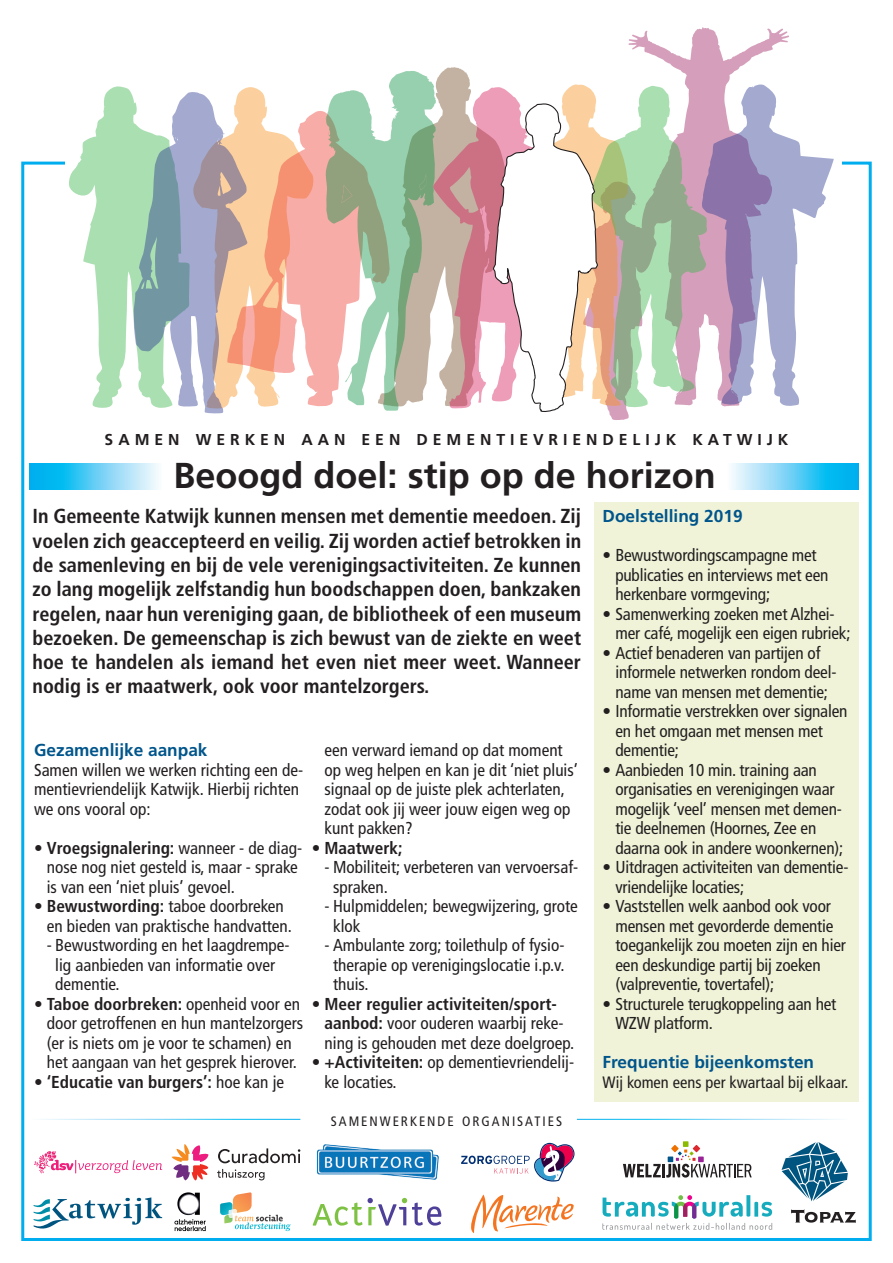
<style>
.page{position:relative;width:893px;height:1263px;background:#fff}
.page>*{position:absolute;margin:0;border:0;box-sizing:border-box;transform-origin:0 0}
.t1{font:700 36px "Frutiger LT Std";color:#231f20}
.t2{font:700 condensed 20.25px/24.3px "Frutiger LT Std";color:#231f20;text-align:justify}
.t3{font:condensed 17.25px/19.5px "Frutiger LT Std";letter-spacing:-.01em;color:#231f20}
.t4{font:700 17.25px "Frutiger LT Std";color:#00558b}
.t5{font:700 condensed 17.25px "Frutiger LT Std";color:#231f20}
.t6{font:condensed 16.5px "Frutiger LT Std";color:#231f20}
.t7{font:700 15.75px "Frutiger LT Std";letter-spacing:.315em;color:#231f20}
.t8{font:condensed 13.65px "Frutiger LT Std";letter-spacing:.145em;color:#231f20}
.s1{font-weight:700}
.s2{font-weight:400}
</style>
<div class="page">
<div style="left:594px;top:502px;width:265px;height:599px;background:#f0f3d8"></div>
<svg style="left:33px;top:1197px;width:129px;height:32px"></svg>
<img style="left:233px;top:1192px;width:19px;height:10px">
<svg style="left:220px;top:1202px;width:71px;height:29px"></svg>
<img style="left:316px;top:1144px;width:123px;height:36px">
<svg style="left:781px;top:1142px;width:75px;height:81px"></svg>
<svg style="left:623px;top:1141px;width:129px;height:36px"></svg>
<svg style="left:174px;top:1192px;width:32px;height:39px"></svg>
<svg style="left:34px;top:1151px;width:128px;height:22px"></svg>
<svg style="left:313px;top:1198px;width:128px;height:27px"></svg>
<svg style="left:172px;top:1144px;width:36px;height:36px"></svg>
<svg style="left:218px;top:1148px;width:82px;height:15px"></svg>
<svg style="left:217px;top:1169px;width:48px;height:11px"></svg>
<svg style="left:461px;top:1143px;width:114px;height:38px"></svg>
<svg style="left:471px;top:1194px;width:103px;height:39px"></svg>
<svg style="left:30px;top:463px;width:128px;height:26px;background:#63cff5"></svg>
<svg style="left:731px;top:463px;width:128px;height:26px;background:#64d0f5"></svg>
<svg style="left:602px;top:1195px;width:170px;height:35px"></svg>
<svg style="left:609px;top:27px;width:180px;height:393px"></svg>
<div style="left:313px;top:111px;width:13px;height:295px;background:#f7aca8"></div>
<svg style="left:69px;top:86px;width:244px;height:327px"></svg>
<svg style="left:326px;top:67px;width:508px;height:345px"></svg>
<p class="t7" style="left:105px;top:431px;width:685px">SAMEN WERKEN AAN EEN DEMENTIEVRIENDELIJK KATWIJK</p>
<p class="t1" style="left:174px;top:454px;width:544px">Beoogd doel: stip op de horizon</p>
<p class="t2" style="left:33px;top:504px;width:550px">In Gemeente Katwijk kunnen mensen met dementie meedoen. Zij voelen zich geaccepteerd en veilig. Zij worden actief betrokken in de samenleving en bij de vele verenigingsactiviteiten. Ze kunnen zo lang mogelijk zelfstandig hun boodschappen doen, bankzaken regelen, naar hun vereniging gaan, de bibliotheek of een museum bezoeken. De gemeenschap is zich bewust van de ziekte en weet hoe te handelen als iemand het even niet meer weet. Wanneer nodig is er maatwerk, ook voor mantelzorgers.</p>
<p class="t4" style="left:603px;top:506px;width:141px">Doelstelling 2019</p>
<p class="t3" style="left:615px;top:545px;width:215px;text-indent:-13px">• Bewustwordingscampagne met publicaties en interviews met een herkenbare vormgeving;</p>
<p class="t3" style="left:615px;top:604px;width:237px;text-indent:-13px">• Samenwerking zoeken met Alzhei&shy;mer café, mogelijk een eigen rubriek;</p>
<p class="t3" style="left:615px;top:643px;width:223px;text-indent:-13px">• Actief benaderen van partijen of informele netwerken rondom deel&shy;name van mensen met dementie;</p>
<p class="t3" style="left:615px;top:701px;width:234px;text-indent:-13px">• Informatie verstrekken over signalen en het omgaan met mensen met dementie;</p>
<p class="t3" style="left:615px;top:760px;width:229px;text-indent:-13px">• Aanbieden 10 min. training aan organisaties en verenigingen waar mogelijk ‘veel’ mensen met demen&shy;tie deelnemen (Hoornes, Zee en daarna ook in andere woonkernen);</p>
<p class="t3" style="left:615px;top:857px;width:235px;text-indent:-13px">• Uitdragen activiteiten van dementie&shy;vriendelijke locaties;</p>
<p class="t3" style="left:615px;top:896px;width:232px;text-indent:-13px">• Vaststellen welk aanbod ook voor mensen met gevorderde dementie toegankelijk zou moeten zijn en hier een deskundige partij bij zoeken (valpreventie, tovertafel);</p>
<p class="t3" style="left:615px;top:994px;width:222px;text-indent:-13px">• Structurele terugkoppeling aan het<br>WZW platform.</p>
<p class="t4" style="left:603px;top:1052px;width:213px">Frequentie bijeenkomsten</p>
<p class="t6" style="left:603px;top:1072px;width:247px">Wij komen eens per kwartaal bij elkaar.</p>
<p class="t4" style="left:34px;top:740px;width:175px">Gezamenlijke aanpak</p>
<p class="t3" style="left:34px;top:760px;width:271px">Samen willen we werken richting een de&shy;mentievriendelijk Katwijk. Hierbij richten we ons vooral op:</p>
<p class="t3" style="left:47px;top:838px;width:257px;text-indent:-13px">• <span class="s1">Vroegsignalering:</span> wanneer - de diag&shy;nose nog niet gesteld is, maar - sprake is van een ‘niet pluis’ gevoel.</p>
<p class="t3" style="left:47px;top:896px;width:247px;text-indent:-13px">• <span class="s1">Bewustwording:</span> taboe doorbreken en bieden van praktische handvatten.</p>
<p class="t3" style="left:55px;top:935px;width:236px;text-indent:-9px">- Bewustwording en het laagdrempe&shy;lig aanbieden van informatie over dementie.</p>
<p class="t3" style="left:47px;top:994px;width:258px;text-indent:-13px">• <span class="s1">Taboe doorbreken:</span> openheid voor en door getroffenen en hun mantelzorgers (er is niets om je voor te schamen) en het aangaan van het gesprek hierover.</p>
<p class="t5" style="left:34px;top:1071px;width:252px"><span class="s2">•</span> ‘Educatie van burgers’: <span class="s2">hoe kan je</span></p>
<p class="t3" style="left:325px;top:740px;width:255px">een verward iemand op dat moment op weg helpen en kan je dit ‘niet pluis’ signaal op de juiste plek achterlaten, zodat ook jij weer jouw eigen weg op kunt pakken?</p>
<p class="t5" style="left:312px;top:837px;width:92px"><span class="s2">•</span> Maatwerk;</p>
<p class="t3" style="left:333px;top:857px;width:247px;text-indent:-9px">- Mobiliteit; verbeteren van vervoersaf&shy;spraken.</p>
<p class="t3" style="left:333px;top:896px;width:246px;text-indent:-9px">- Hulpmiddelen; bewegwijzering, grote klok</p>
<p class="t3" style="left:333px;top:935px;width:233px;text-align:justify;text-indent:-9px">- Ambulante zorg; toilethulp of fysio&shy;therapie op verenigingslocatie i.p.v. thuis.</p>
<p class="t3" style="left:325px;top:994px;width:251px;text-indent:-13px">• <span class="s1">Meer regulier activiteiten/sport&shy;aanbod:</span> voor ouderen waarbij reke&shy;ning is gehouden met deze doelgroep.</p>
<p class="t3" style="left:325px;top:1052px;width:251px;text-indent:-13px">• <span class="s1">+Activiteiten:</span> op dementievriendelij&shy;ke locaties.</p>
<p class="t8" style="left:331px;top:1113px;width:233px">SAMENWERKENDE ORGANISATIES</p>
</div>
